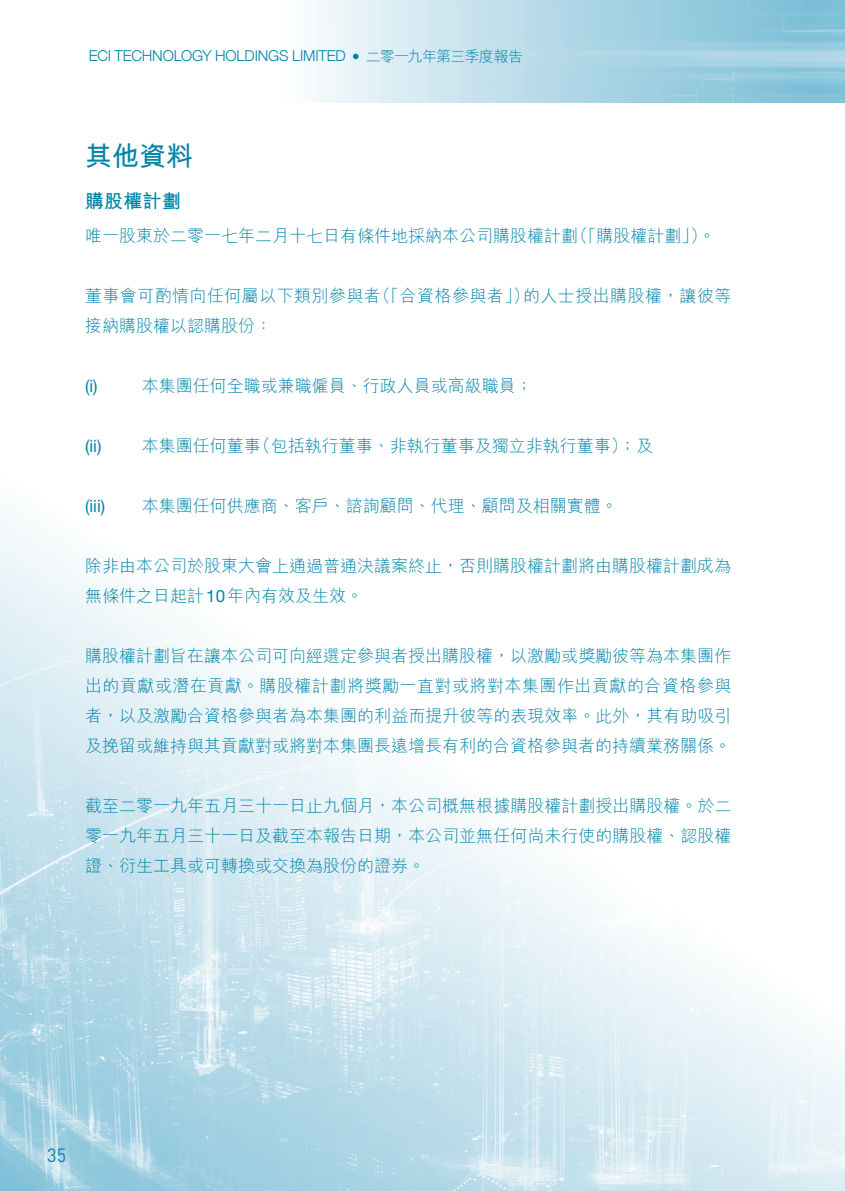
<style>
.page{position:relative;width:845px;height:1191px;background:#fff}
.page>*{position:absolute;margin:0;border:0;box-sizing:border-box;transform-origin:0 0}
.Heading{font:700 27px "M Hei HK";color:#0083a9}
.Subhead_2{font:700 19px "M Hei HK";letter-spacing:.01em;color:#0083a9}
.t1{font:18.8px "DIN";color:#0083a9;scale:.95 1}
.Body_Text{font:300 17px/30px "M Hei HK";color:#0083a9;text-align:justify}
.Body_Text-2{font:300 17px/30px "M Hei HK";letter-spacing:.025em;color:#0083a9}
.Body_Text-3{font:17px "Helvetica Neue LT Std";color:#0083a9}
.t2{font:300 15px "Helvetica Neue";letter-spacing:-.01em;color:#0083a9}
.t3{font:300 15px "M Hei HK";letter-spacing:-.05em;color:#0083a9}
.s1{font-family:"Helvetica Neue LT Std";font-weight:400}
</style>
<div class="page">
<img style="left:314px;top:0;width:530px;height:102px">
<img style="left:0;top:515px;width:844px;height:676px">
<svg style="left:353px;top:54px;width:5px;height:5px"></svg>
<p class="t2" style="left:89px;top:44px;width:258px">ECI TECHNOLOGY HOLDINGS LIMITED</p>
<p class="t3" style="left:366px;top:49px;width:159px">二零一九年第三季度報告</p>
<p class="Heading" style="left:85px;top:136px;width:109px">其他資料</p>
<p class="Subhead_2" style="left:85px;top:187px;width:97px">購股權計劃</p>
<p class="Body_Text" style="left:571px;top:220px;width:146px">（「購股權計劃 。(「</p>
<p class="Body_Text" style="left:85px;top:220px;width:495px">唯一股東於二零一七年二月十七日有條件地採納本公司購股權計劃</p>
<p class="Body_Text-2" style="left:85px;top:280px;width:297px">董事會可酌情向任何屬以下類別參與者接納購股權以認購股份：</p>
<p class="Body_Text" style="left:374px;top:280px;width:157px">（「合資格參與者」）</p>
<p class="Body_Text-2" style="left:523px;top:280px;width:210px">的人士授出購股權，讓彼等</p>
<p class="Body_Text-3" style="left:85px;top:376px;width:14px">)i(</p>
<p class="Body_Text" style="left:142px;top:370px;width:392px">本集團任何全職或兼職僱員、行政人員或高級職員;</p>
<p class="Body_Text-3" style="left:85px;top:436px;width:18px">)i i(</p>
<p class="Body_Text" style="left:254px;top:430px;width:401px">（包括執行董事、非執行董事及獨立非執行董事）；及</p>
<p class="Body_Text" style="left:142px;top:430px;width:121px">本集團任何董事</p>
<p class="Body_Text-3" style="left:85px;top:496px;width:22px">(iii)</p>
<p class="Body_Text" style="left:142px;top:490px;width:477px">本集團任何供應商、客戶、諮詢顧問、代理、顧問及相關實體。</p>
<p class="Body_Text" style="left:85px;top:550px;width:648px">除非由本公司於股東大會上通過普通決議案終止，否則購股權計劃將由購股權計劃成為無條件之日起計<span class="s1">10</span>年內有效及生效。</p>
<p class="Body_Text" style="left:85px;top:640px;width:648px">購股權計劃旨在讓本公司可向經選定參與者授出購股權，以激勵或獎勵彼等為本集團作出的貢獻或潛在貢獻。購股權計劃將獎勵一直對或將對本集團作出貢獻的合資格參與者，以及激勵合資格參與者為本集團的利益而提升彼等的表現效率。此外，其有助吸引及挽留或維持與其貢獻對或將對本集團長遠增長有利的合資格參與者的持續業務關係。</p>
<p class="Body_Text" style="left:85px;top:790px;width:648px">截至二零一九年五月三十一日止九個月，本公司概無根據購股權計劃授出購股權。於二零一九年五月三十一日及截至本報告日期，本公司並無任何尚未行使的購股權、認股權證、衍生工具或可轉換或交換為股份的證券。</p>
<p class="t1" style="left:47px;top:1143px;width:22px">35</p>
</div>
